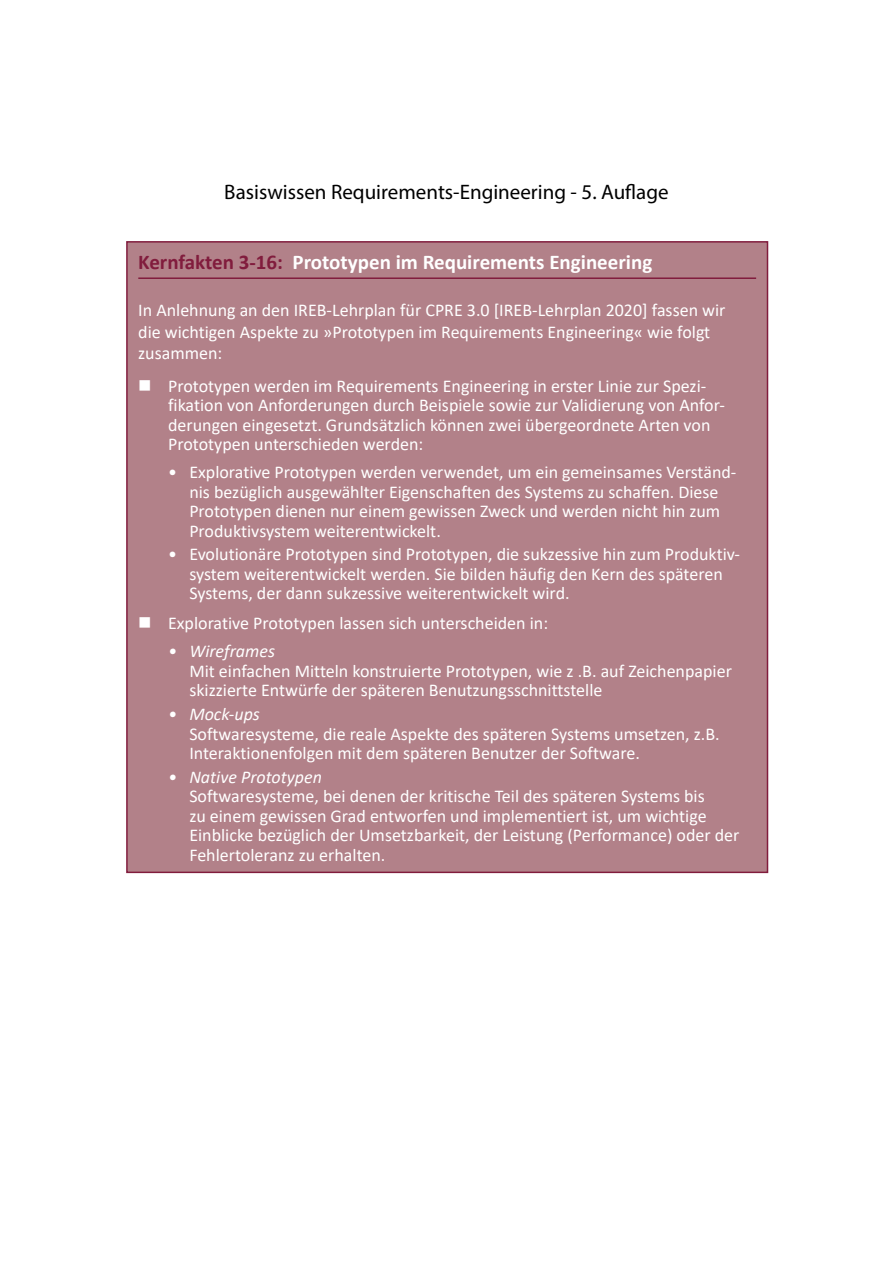
<style>
.page{position:relative;width:893px;height:1263px;background:#fff}
.page>*{position:absolute;margin:0;border:0;box-sizing:border-box;transform-origin:0 0}
.t1{font:700 21px "Calibri";color:#fff}
.t2{font:21px "Myriad Pro";color:#000}
.t3{font:18px/19.5px "Calibri";color:#fff}
.t4{font:italic 18px "Calibri";color:#fff}
.s1{color:#811c3d}
</style>
<div class="page">
<div style="left:127px;top:242px;width:640px;height:630px;background:#b28189"></div>
<hr style="left:138px;top:277px;width:618px;height:2px;background:#811c3d">
<p class="t2" style="left:224px;top:179px;width:446px">Basiswissen Requirements-Engineering - 5. Auflage</p>
<p class="t1" style="left:138px;top:247px;width:515px"><span class="s1">Kernfakten 3-16:</span> Prototypen im Requirements Engineering</p>
<p class="t3" style="left:138px;top:299px;width:589px;line-height:21.6px">In Anlehnung an den IREB-Lehrplan für CPRE 3.0 [IREB-Lehrplan 2020] fassen wir die wichtigen Aspekte zu »Prototypen im Requirements Engineering« wie folgt zusammen:</p>
<p class="t3" style="left:168px;top:375px;width:558px">Prototypen werden im Requirements Engineering in erster Linie zur Spezi&shy;fikation von Anforderungen durch Beispiele sowie zur Validierung von Anfor&shy;derungen eingesetzt. Grundsätzlich können zwei übergeordnete Arten von Prototypen unterschieden werden:</p>
<p class="t3" style="left:189px;top:462px;width:549px;text-indent:-21px">• Explorative Prototypen werden verwendet, um ein gemeinsames Verständ&shy;nis bezüglich ausgewählter Eigenschaften des Systems zu schaffen. Diese Prototypen dienen nur einem gewissen Zweck und werden nicht hin zum Produktivsystem weiterentwickelt.</p>
<p class="t3" style="left:189px;top:544px;width:552px;text-indent:-21px">• Evolutionäre Prototypen sind Prototypen, die sukzessive hin zum Produktiv&shy;system weiterentwickelt werden. Sie bilden häufig den Kern des späteren<br>Systems, der dann sukzessive weiterentwickelt wird.</p>
<p class="t3" style="left:168px;top:613px;width:382px">Explorative Prototypen lassen sich unterscheiden in:</p>
<p class="t4" style="left:168px;top:639px;width:108px">• Wireframes</p>
<p class="t3" style="left:189px;top:661px;width:544px">Mit einfachen Mitteln konstruierte Prototypen, wie z .B. auf Zeichenpapier skizzierte Entwürfe der späteren Benutzungsschnittstelle</p>
<p class="t4" style="left:168px;top:702px;width:93px">• Mock-ups</p>
<p class="t3" style="left:189px;top:723px;width:532px">Softwaresysteme, die reale Aspekte des späteren Systems umsetzen, z.B.<br>Interaktionenfolgen mit dem späteren Benutzer der Software.</p>
<p class="t4" style="left:168px;top:764px;width:155px">• Native Prototypen</p>
<p class="t3" style="left:189px;top:786px;width:552px">Softwaresysteme, bei denen der kritische Teil des späteren Systems bis<br>zu einem gewissen Grad entworfen und implementiert ist, um wichtige Einblicke bezüglich der Umsetzbarkeit, der Leistung (Performance) oder der Fehlertoleranz zu erhalten.</p>
</div>
